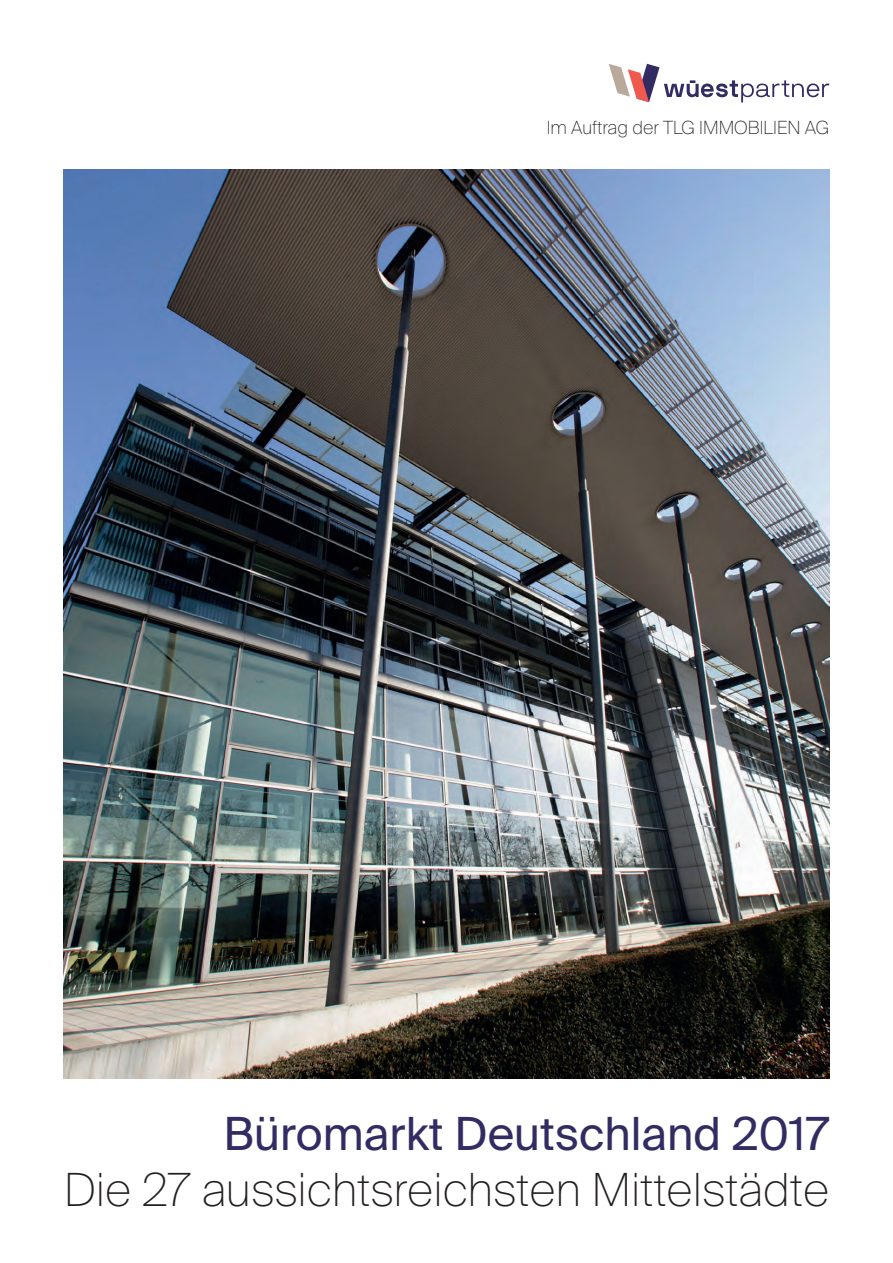
<style>
.page{position:relative;width:893px;height:1263px;background:#fff}
.page>*{position:absolute;margin:0;border:0;box-sizing:border-box;transform-origin:0 0}
.t1{font:100 45.6px "Suisse Intl";color:#231f20}
.t2{font:45.6px "Suisse Intl";color:#322c63}
.t3{font:100 18.15px "Suisse Intl";color:#231f20}
</style>
<div class="page">
<svg style="left:609px;top:64px;width:220px;height:38px"></svg>
<img style="left:64px;top:169px;width:765px;height:909px">
<p class="t3" style="left:547px;top:117px;width:284px">Im Auftrag der TLG IMMOBILIEN AG</p>
<p class="t2" style="left:224px;top:1108px;width:607px">Büromarkt Deutschland 2017</p>
<p class="t1" style="left:64px;top:1163px;width:766px">Die 27 aussichtsreichsten Mittelstädte</p>
</div>
